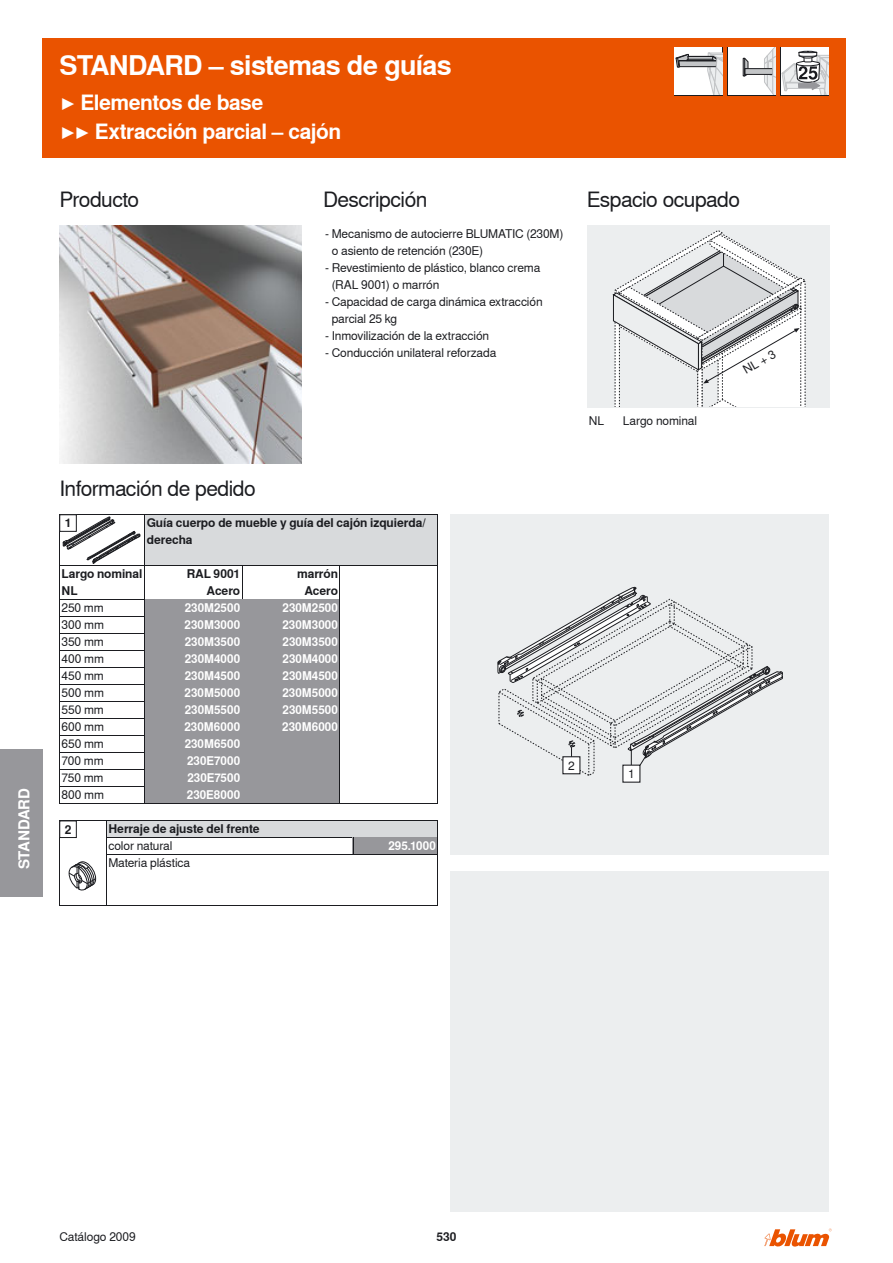
<style>
.page{position:relative;width:893px;height:1263px;background:#fff}
.page>*{position:absolute;margin:0;border:0;box-sizing:border-box;transform-origin:0 0}
.t1{font:700 27px "Nimbus Sans Global";letter-spacing:-.025em;color:#fff}
.t2{font:21px "Nimbus Sans Global";letter-spacing:-.025em;color:#1b1c20}
.t3{font:700 21px "Nimbus Sans Global";letter-spacing:-.025em;color:#fff}
.t4{font:700 15px "Nimbus Sans Global";letter-spacing:-.02em;color:#fff}
.t5{font:12px/17px "Nimbus Sans Global";letter-spacing:-.01em;color:#1b1c20}
.t6{font:700 12px/17px "Nimbus Sans Global";letter-spacing:.005em;color:#fff;text-align:justify}
.t7{font:700 12px/17px "Nimbus Sans Global";letter-spacing:-.005em;color:#1b1c20}
.t8{font:12px "Nimbus San L";color:#1b1c20}
</style>
<div class="page">
<div style="left:43px;top:38px;width:803px;height:119px;background:#ea5300"></div>
<div style="left:587px;top:225px;width:242px;height:183px;background:#eceeef"></div>
<div style="left:451px;top:514px;width:378px;height:341px;background:#eceeef"></div>
<div style="left:451px;top:872px;width:378px;height:340px;background:#eceeef"></div>
<svg style="left:780px;top:47px;width:49px;height:49px"></svg>
<div style="left:781px;top:48px;width:47px;height:47px;background:#fff"></div>
<svg style="left:782px;top:51px;width:47px;height:44px"></svg>
<svg style="left:727px;top:47px;width:49px;height:49px"></svg>
<div style="left:728px;top:48px;width:47px;height:47px;background:#fff"></div>
<div style="left:745px;top:68px;width:28px;height:7px;background:#c3c5c7;border:1px solid #1b1c20"></div>
<svg style="left:743px;top:58px;width:5px;height:18px"></svg>
<svg style="left:764px;top:48px;width:11px;height:47px"></svg>
<svg style="left:674px;top:47px;width:49px;height:49px"></svg>
<div style="left:675px;top:48px;width:47px;height:47px;background:#fff"></div>
<svg style="left:676px;top:52px;width:46px;height:43px"></svg>
<svg style="left:764px;top:1228px;width:68px;height:19px"></svg>
<img style="left:60px;top:225px;width:242px;height:239px">
<svg style="left:613px;top:230px;width:193px;height:177px"></svg>
<svg style="left:622px;top:765px;width:18px;height:18px"></svg>
<svg style="left:497px;top:587px;width:286px;height:189px"></svg>
<div style="left:562px;top:756px;width:18px;height:18px;background:#fff;border:1px solid #1b1c20"></div>
<hr style="left:340px;top:803px;width:98px;height:1px;background:#1b1c20">
<hr style="left:438px;top:566px;width:1px;height:238px;background:#1b1c20">
<hr style="left:145px;top:599px;width:97px;height:1px;background:#1b1c20">
<div style="left:145px;top:514px;width:293px;height:52px;background:#d8dadc"></div>
<hr style="left:145px;top:514px;width:293px;height:1px;background:#1b1c20">
<hr style="left:145px;top:565px;width:293px;height:1px;background:#1b1c20">
<hr style="left:438px;top:514px;width:1px;height:52px;background:#1b1c20">
<hr style="left:60px;top:514px;width:85px;height:1px;background:#1b1c20">
<hr style="left:60px;top:565px;width:85px;height:1px;background:#1b1c20">
<hr style="left:60px;top:514px;width:1px;height:52px;background:#1b1c20">
<hr style="left:145px;top:514px;width:1px;height:52px;background:#1b1c20">
<hr style="left:60px;top:566px;width:1px;height:34px;background:#1b1c20">
<hr style="left:145px;top:566px;width:1px;height:34px;background:#1b1c20">
<hr style="left:60px;top:599px;width:85px;height:1px;background:#1b1c20">
<hr style="left:242px;top:599px;width:98px;height:1px;background:#1b1c20">
<div style="left:145px;top:600px;width:97px;height:17px;background:#97979b"></div>
<hr style="left:60px;top:616px;width:182px;height:1px;background:#1b1c20">
<div style="left:145px;top:617px;width:97px;height:17px;background:#97979b"></div>
<hr style="left:60px;top:633px;width:182px;height:1px;background:#1b1c20">
<div style="left:145px;top:634px;width:97px;height:17px;background:#97979b"></div>
<hr style="left:60px;top:650px;width:182px;height:1px;background:#1b1c20">
<div style="left:145px;top:651px;width:97px;height:17px;background:#97979b"></div>
<hr style="left:60px;top:667px;width:182px;height:1px;background:#1b1c20">
<div style="left:145px;top:668px;width:97px;height:17px;background:#97979b"></div>
<hr style="left:60px;top:684px;width:182px;height:1px;background:#1b1c20">
<div style="left:145px;top:685px;width:97px;height:17px;background:#97979b"></div>
<hr style="left:60px;top:701px;width:182px;height:1px;background:#1b1c20">
<div style="left:145px;top:702px;width:97px;height:17px;background:#97979b"></div>
<hr style="left:60px;top:718px;width:182px;height:1px;background:#1b1c20">
<div style="left:145px;top:719px;width:97px;height:17px;background:#97979b"></div>
<hr style="left:60px;top:735px;width:182px;height:1px;background:#1b1c20">
<div style="left:145px;top:736px;width:97px;height:17px;background:#97979b"></div>
<hr style="left:60px;top:752px;width:182px;height:1px;background:#1b1c20">
<div style="left:145px;top:753px;width:97px;height:17px;background:#97979b"></div>
<hr style="left:60px;top:769px;width:182px;height:1px;background:#1b1c20">
<div style="left:145px;top:770px;width:97px;height:17px;background:#97979b"></div>
<hr style="left:60px;top:786px;width:182px;height:1px;background:#1b1c20">
<div style="left:145px;top:787px;width:97px;height:17px;background:#97979b"></div>
<hr style="left:60px;top:803px;width:182px;height:1px;background:#1b1c20">
<svg style="left:242px;top:566px;width:1px;height:34px"></svg>
<div style="left:242px;top:600px;width:98px;height:17px;background:#97979b"></div>
<hr style="left:242px;top:616px;width:98px;height:1px;background:#1b1c20">
<div style="left:242px;top:617px;width:98px;height:17px;background:#97979b"></div>
<hr style="left:242px;top:633px;width:98px;height:1px;background:#1b1c20">
<div style="left:242px;top:634px;width:98px;height:17px;background:#97979b"></div>
<hr style="left:242px;top:650px;width:98px;height:1px;background:#1b1c20">
<div style="left:242px;top:651px;width:98px;height:17px;background:#97979b"></div>
<hr style="left:242px;top:667px;width:98px;height:1px;background:#1b1c20">
<div style="left:242px;top:668px;width:98px;height:17px;background:#97979b"></div>
<hr style="left:242px;top:684px;width:98px;height:1px;background:#1b1c20">
<div style="left:242px;top:685px;width:98px;height:17px;background:#97979b"></div>
<hr style="left:242px;top:701px;width:98px;height:1px;background:#1b1c20">
<div style="left:242px;top:702px;width:98px;height:17px;background:#97979b"></div>
<hr style="left:242px;top:718px;width:98px;height:1px;background:#1b1c20">
<div style="left:242px;top:719px;width:98px;height:17px;background:#97979b"></div>
<hr style="left:242px;top:735px;width:98px;height:1px;background:#1b1c20">
<div style="left:242px;top:736px;width:98px;height:17px;background:#97979b"></div>
<hr style="left:242px;top:752px;width:98px;height:1px;background:#1b1c20">
<div style="left:242px;top:753px;width:98px;height:17px;background:#97979b"></div>
<hr style="left:242px;top:769px;width:98px;height:1px;background:#1b1c20">
<div style="left:242px;top:770px;width:98px;height:17px;background:#97979b"></div>
<hr style="left:242px;top:786px;width:98px;height:1px;background:#1b1c20">
<div style="left:242px;top:787px;width:98px;height:17px;background:#97979b"></div>
<hr style="left:242px;top:803px;width:98px;height:1px;background:#1b1c20">
<svg style="left:59px;top:514px;width:81px;height:50px"></svg>
<div style="left:106px;top:821px;width:332px;height:17px;background:#d8dadc"></div>
<hr style="left:106px;top:821px;width:332px;height:1px;background:#1b1c20">
<hr style="left:106px;top:837px;width:332px;height:1px;background:#1b1c20">
<svg style="left:69px;top:861px;width:27px;height:30px"></svg>
<hr style="left:60px;top:821px;width:1px;height:85px;background:#1b1c20">
<hr style="left:106px;top:821px;width:1px;height:85px;background:#1b1c20">
<hr style="left:60px;top:905px;width:46px;height:1px;background:#1b1c20">
<hr style="left:60px;top:821px;width:46px;height:1px;background:#1b1c20">
<hr style="left:106px;top:905px;width:332px;height:1px;background:#1b1c20">
<hr style="left:438px;top:855px;width:1px;height:51px;background:#1b1c20">
<svg style="left:59px;top:820px;width:18px;height:18px"></svg>
<div style="left:353px;top:838px;width:85px;height:17px;background:#97979b"></div>
<hr style="left:106px;top:854px;width:332px;height:1px;background:#1b1c20">
<svg style="left:353px;top:838px;width:1px;height:16px"></svg>
<div style="left:0;top:749px;width:43px;height:148px;background:#97979b"></div>
<p class="t4" style="left:15px;top:869px;width:82px;rotate:-90deg">STANDARD</p>
<h1 class="t1" style="left:60px;top:49px;width:394px">STANDARD – sistemas de guías</h1>
<h2 class="t3" style="left:60px;top:89px;width:205px">▶ Elementos de base</h2>
<h2 class="t3" style="left:60px;top:118px;width:283px">▶▶ Extracción parcial – cajón</h2>
<h2 class="t2" style="left:60px;top:186px;width:81px">Producto</h2>
<h2 class="t2" style="left:323px;top:186px;width:106px">Descripción</h2>
<h2 class="t2" style="left:587px;top:186px;width:155px">Espacio ocupado</h2>
<p class="t5" style="left:332px;top:225px;width:233px;text-indent:-6px">- Mecanismo de autocierre BLUMATIC (230M) o asiento de retención (230E)</p>
<p class="t5" style="left:332px;top:259px;width:210px;text-indent:-6px">- Revestimiento de plástico, blanco crema (RAL 9001) o marrón</p>
<p class="t5" style="left:332px;top:293px;width:213px;text-indent:-6px">- Capacidad de carga dinámica extracción parcial 25 kg</p>
<p class="t5" style="left:325px;top:327px;width:165px">- Inmovilización de la extracción</p>
<p class="t5" style="left:325px;top:344px;width:173px">- Conducción unilateral reforzada</p>
<h2 class="t2" style="left:60px;top:475px;width:198px">Información de pedido</h2>
<p class="t7" style="left:65px;top:514px;width:8px">1</p>
<p class="t7" style="left:147px;top:514px;width:281px">Guía cuerpo de mueble y guía del cajón izquierda/ derecha</p>
<p class="t7" style="left:62px;top:565px;width:82px">Largo nominal<br>NL</p>
<p class="t7" style="left:187px;top:565px;width:55px">RAL 9001</p>
<p class="t7" style="left:207px;top:582px;width:35px">Acero</p>
<p class="t7" style="left:297px;top:565px;width:42px">marrón</p>
<p class="t7" style="left:304px;top:582px;width:35px">Acero</p>
<p class="t5" style="left:62px;top:599px;width:44px;text-align:justify">250 mm 300 mm 350 mm 400 mm 450 mm 500 mm 550 mm 600 mm 650 mm 700 mm 750 mm 800 mm</p>
<p class="t6" style="left:184px;top:599px;width:57px">230M2500<br>230M3000<br>230M3500<br>230M4000<br>230M4500<br>230M5000<br>230M5500<br>230M6000<br>230M6500<br>230E7000<br>230E7500<br>230E8000</p>
<p class="t6" style="left:282px;top:599px;width:57px">230M2500<br>230M3000<br>230M3500<br>230M4000<br>230M4500<br>230M5000<br>230M5500<br>230M6000</p>
<p class="t7" style="left:65px;top:820px;width:8px">2</p>
<p class="t7" style="left:108px;top:820px;width:153px">Herraje de ajuste del frente</p>
<p class="t5" style="left:108px;top:854px;width:83px">Materia plástica</p>
<p class="t5" style="left:108px;top:837px;width:66px">color natural</p>
<p class="t6" style="left:388px;top:837px;width:49px">295.1000</p>
<p class="t5" style="left:589px;top:412px;width:17px">NL</p>
<p class="t5" style="left:623px;top:412px;width:76px">Largo nominal</p>
<p class="t8" style="left:568px;top:761px;width:8px">2</p>
<p class="t8" style="left:628px;top:769px;width:8px">1</p>
<p class="t8" style="left:742px;top:367px;width:37px;rotate:-30deg">NL + 3</p>
<p class="t5" style="left:60px;top:1228px;width:78px">Catálogo 2009</p>
<p class="t7" style="left:436px;top:1228px;width:22px">530</p>
</div>
